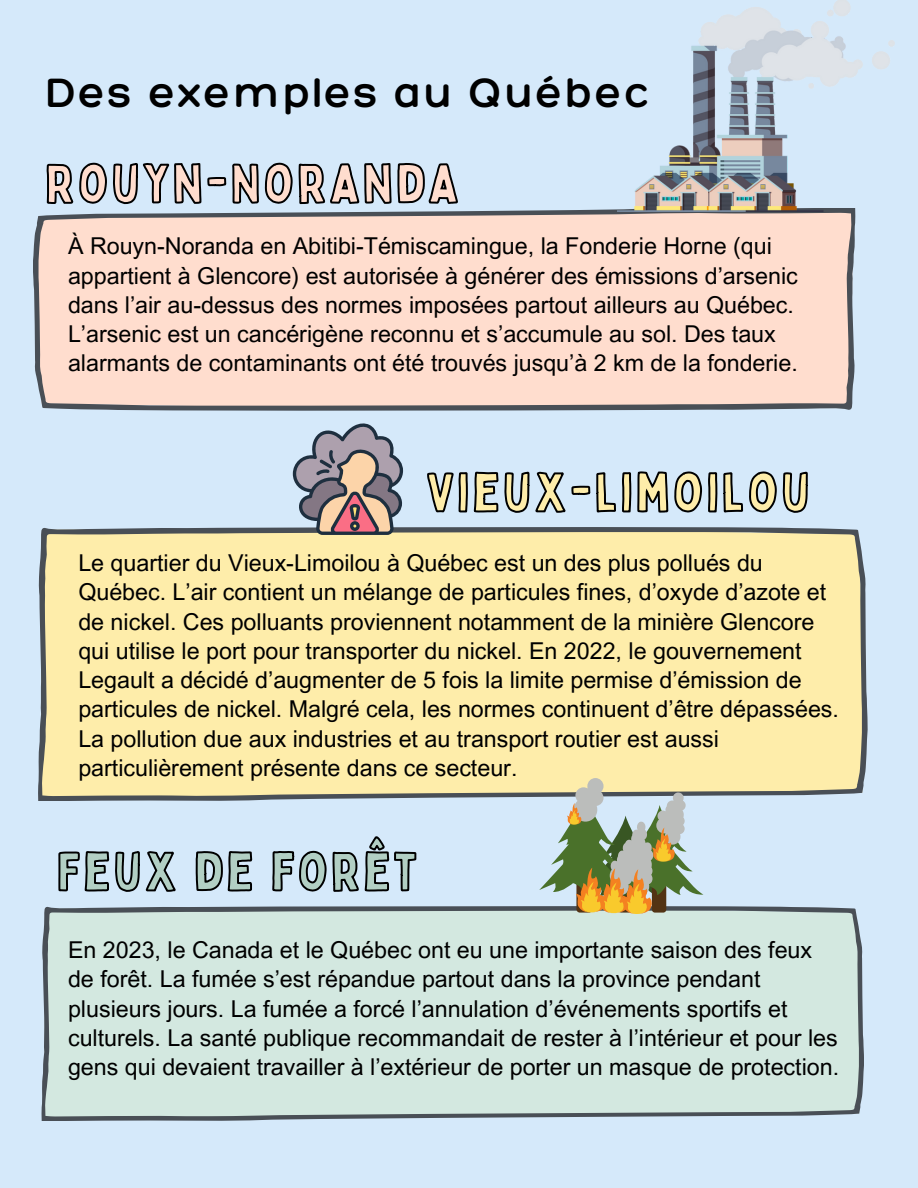
<style>
.page{position:relative;width:918px;height:1188px;background:#d5e9fa}
.page>*{position:absolute;margin:0;border:0;box-sizing:border-box;transform-origin:0 0}
.t1{font:52.95px "Bobby Jones";letter-spacing:.07em;color:#feedaa}
.t2{font:52.95px "Bobby Jones";letter-spacing:.07em;color:#ffddce}
.t3{font:52.5px "Bobby Jones";letter-spacing:.07em;color:#b2cfc4}
.t4{font:300 44.55px "Hero";letter-spacing:.05em;color:#000}
.t5{font:23.25px/29.2px "Arial MT Pro";color:#000}
</style>
<div class="page">
<div style="left:38px;top:527px;width:830px;height:274px;background:#feedaa"></div>
<div style="left:33px;top:209px;width:822px;height:202px;background:#ffddce"></div>
<svg style="left:46px;top:162px;width:413px;height:158px"></svg>
<img style="left:618px;top:0;width:277px;height:212px">
<svg style="left:41px;top:906px;width:823px;height:215px;background:#cce0d9"></svg>
<svg style="left:539px;top:778px;width:164px;height:136px"></svg>
<svg style="left:293px;top:423px;width:110px;height:112px"></svg>
<svg style="left:426px;top:398px;width:383px;height:214px"></svg>
<svg style="left:57px;top:836px;width:360px;height:171px"></svg>
<p class="t4" style="left:47px;top:65px;width:603px">Des exemples au Québec</p>
<h1 class="t2" style="left:45px;top:150px;width:414px">ROUYN-NORANDA</h1>
<p class="t5" style="left:68px;top:234px;width:731px">À Rouyn-Noranda en Abitibi-Témiscamingue, la Fonderie Horne (qui appartient à Glencore) est autorisée à générer des émissions d’arsenic dans l’air au-dessus des normes imposées partout ailleurs au Québec.<br>L’arsenic est un cancérigène reconnu et s’accumule au sol. Des taux alarmants de contaminants ont été trouvés jusqu’à 2 km de la fonderie.</p>
<h1 class="t1" style="left:427px;top:459px;width:383px">VIEUX-LIMOILOU</h1>
<p class="t5" style="left:78px;top:551px;width:762px">Le quartier du Vieux-Limoilou à Québec est un des plus pollués du Québec. L’air contient un mélange de particules fines, d’oxyde d’azote et de nickel. Ces polluants proviennent notamment de la minière Glencore qui utilise le port pour transporter du nickel. En 2022, le gouvernement Legault a décidé d’augmenter de 5 fois la limite permise d’émission de particules de nickel. Malgré cela, les normes continuent d’être dépassées.<br>La pollution due aux industries et au transport routier est aussi particulièrement présente dans ce secteur.</p>
<h2 class="t3" style="left:57px;top:839px;width:361px">FEUX DE FORÊT</h2>
<p class="t5" style="left:68px;top:938px;width:773px">En 2023, le Canada et le Québec ont eu une importante saison des feux de forêt. La fumée s’est répandue partout dans la province pendant plusieurs jours. La fumée a forcé l’annulation d’événements sportifs et culturels. La santé publique recommandait de rester à l’intérieur et pour les gens qui devaient travailler à l’extérieur de porter un masque de protection.</p>
</div>
